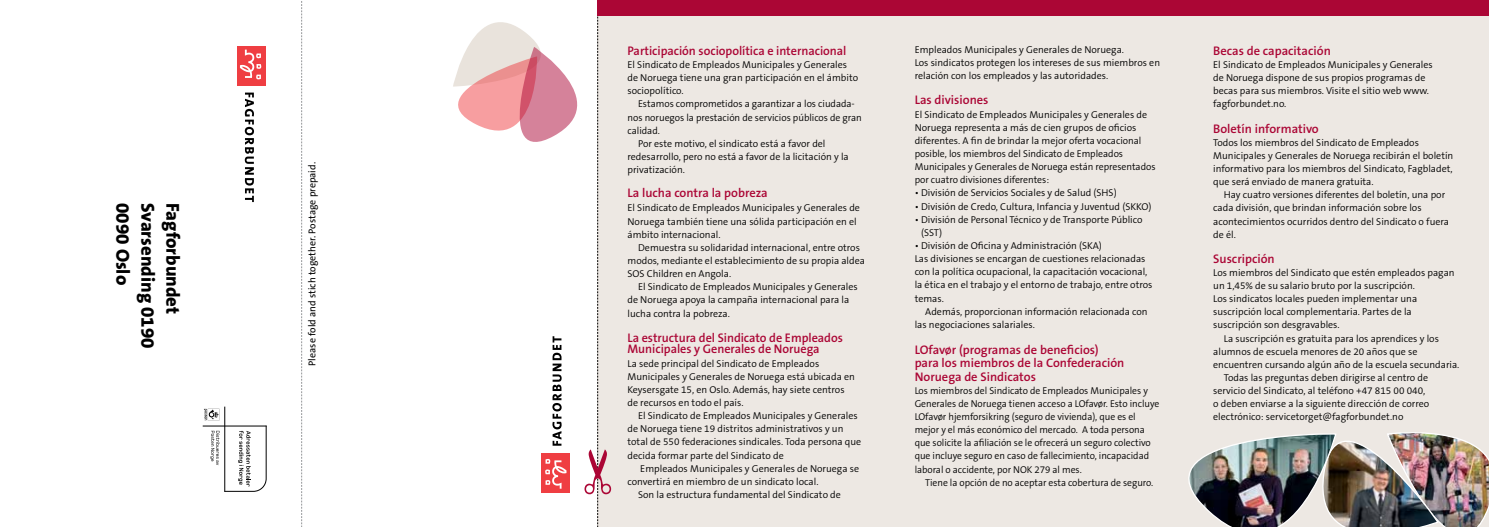
<style>
.page{position:relative;width:1489px;height:527px;background:#fff}
.page>*{position:absolute;margin:0;border:0;box-sizing:border-box;transform-origin:0 0}
.t1{font:800 18.75px "The Sans B8";color:#000}
.t2{font:600 12.5px/13.1px "The Sans B6";color:#ab0635}
.t3{font:300 10px/13.1px "The Sans B4";color:#000}
.t4{font:10px "The Sans B5 Plain";color:#000}
</style>
<div class="page">
<hr style="left:203px;top:425px;width:63px;height:1px;background:#000">
<svg style="left:204px;top:408px;width:63px;height:84px"></svg>
<hr style="left:224px;top:406px;width:1px;height:85px;background:#000">
<svg style="left:301px;top:1px;width:1px;height:525px"></svg>
<div style="left:237px;top:46px;width:29px;height:39px;background:#ef3e42"></div>
<svg style="left:245px;top:92px;width:9px;height:110px"></svg>
<svg style="left:240px;top:50px;width:22px;height:30px"></svg>
<div style="left:597px;top:0;width:891px;height:526px;background:#ede8e3"></div>
<div style="left:597px;top:0;width:891px;height:16px;background:#ab0635"></div>
<img style="left:1188px;top:432px;width:300px;height:94px">
<svg style="left:453px;top:16px;width:146px;height:510px"></svg>
<h1 class="t1" style="left:133px;top:203px;width:83px;rotate:90deg">0090 Oslo</h1>
<h1 class="t1" style="left:158px;top:203px;width:146px;rotate:90deg">Svarsending 0190</h1>
<h1 class="t1" style="left:183px;top:203px;width:112px;rotate:90deg">Fagforbundet</h1>
<p class="t4" style="left:307px;top:365px;width:205px;rotate:-90deg">Please fold and stich together. Postage prepaid.</p>
<p class="t2" style="left:627px;top:45px;width:220px">Participación sociopolítica e internacional</p>
<p class="t3" style="left:627px;top:59px;width:232px">El Sindicato de Empleados Municipales y Generales de Noruega tiene una gran participación en el ámbito sociopolítico.</p>
<p class="t3" style="left:638px;top:98px;width:218px">Estamos comprometidos a garantizar a los ciudada-</p>
<p class="t3" style="left:627px;top:111px;width:236px">nos noruegos la prestación de servicios públicos de gran</p>
<p class="t3" style="left:627px;top:124px;width:34px">calidad.</p>
<p class="t3" style="left:638px;top:137px;width:189px">Por este motivo, el sindicato está a favor del</p>
<p class="t3" style="left:627px;top:150px;width:223px">redesarrollo, pero no está a favor de la licitación y la</p>
<p class="t3" style="left:627px;top:164px;width:59px">privatización.</p>
<p class="t2" style="left:627px;top:187px;width:142px">La lucha contra la pobreza</p>
<p class="t3" style="left:627px;top:202px;width:234px">El Sindicato de Empleados Municipales y Generales de<br>Noruega también tiene una sólida participación en el ámbito internacional.</p>
<p class="t3" style="left:627px;top:241px;width:239px;text-indent:11px">Demuestra su solidaridad internacional, entre otros modos, mediante el establecimiento de su propia aldea<br>SOS Children en Angola.</p>
<p class="t3" style="left:627px;top:280px;width:232px;text-indent:11px">El Sindicato de Empleados Municipales y Generales de Noruega apoya la campaña internacional para la lucha contra la pobreza.</p>
<p class="t2" style="left:627px;top:332px;width:217px;line-height:11.9px">La estructura del Sindicato de Empleados<br>Municipales y Generales de Noruega</p>
<p class="t3" style="left:627px;top:357px;width:229px">La sede principal del Sindicato de Empleados Municipales y Generales de Noruega está ubicada en Keysersgate 15, en Oslo. Además, hay siete centros de recursos en todo el país.</p>
<p class="t3" style="left:627px;top:409px;width:235px;text-indent:11px">El Sindicato de Empleados Municipales y Generales de Noruega tiene 19 distritos administrativos y un total de 550 federaciones sindicales. Toda persona que decida formar parte del Sindicato de</p>
<p class="t3" style="left:640px;top:462px;width:220px">Empleados Municipales y Generales de Noruega se</p>
<p class="t3" style="left:627px;top:475px;width:193px">convertirá en miembro de un sindicato local.</p>
<p class="t3" style="left:638px;top:488px;width:204px">Son la estructura fundamental del Sindicato de</p>
<p class="t3" style="left:914px;top:44px;width:247px">Empleados Municipales y Generales de Noruega.<br>Los sindicatos protegen los intereses de sus miembros en relación con los empleados y las autoridades.</p>
<p class="t2" style="left:914px;top:94px;width:75px">Las divisiones</p>
<p class="t3" style="left:914px;top:108px;width:242px">El Sindicato de Empleados Municipales y Generales de Noruega representa a más de cien grupos de oficios diferentes. A fin de brindar la mejor oferta vocacional posible, los miembros del Sindicato de Empleados Municipales y Generales de Noruega están representados por cuatro divisiones diferentes:</p>
<p class="t3" style="left:914px;top:187px;width:203px">• División de Servicios Sociales y de Salud (SHS)</p>
<p class="t3" style="left:914px;top:200px;width:238px">• División de Credo, Cultura, Infancia y Juventud (SKKO)</p>
<p class="t3" style="left:921px;top:213px;width:223px;text-indent:-6px">• División de Personal Técnico y de Transporte Público (SST)</p>
<p class="t3" style="left:914px;top:239px;width:239px">• División de Oficina y Administración (SKA)<br>Las divisiones se encargan de cuestiones relacionadas con la política ocupacional, la capacitación vocacional, la ética en el trabajo y el entorno de trabajo, entre otros temas.</p>
<p class="t3" style="left:914px;top:305px;width:234px;text-indent:11px">Además, proporcionan información relacionada con las negociaciones salariales.</p>
<p class="t2" style="left:914px;top:344px;width:211px">LOfavør (programas de beneficios) para los miembros de la Confederación<br>Noruega de Sindicatos</p>
<p class="t3" style="left:914px;top:384px;width:246px">Los miembros del Sindicato de Empleados Municipales y Generales de Noruega tienen acceso a LOfavør. Esto incluye LOfavør hjemforsikring (seguro de vivienda), que es el mejor y el más económico del mercado. A toda persona que solicite la afiliación se le ofrecerá un seguro colectivo que incluye seguro en caso de fallecimiento, incapacidad laboral o accidente, por NOK 279 al mes.</p>
<p class="t3" style="left:925px;top:476px;width:229px">Tiene la opción de no aceptar esta cobertura de seguro.</p>
<p class="t2" style="left:1213px;top:45px;width:119px">Becas de capacitación</p>
<p class="t3" style="left:1213px;top:59px;width:221px">El Sindicato de Empleados Municipales y Generales de Noruega dispone de sus propios programas de becas para sus miembros. Visite el sitio web www. fagforbundet.no.</p>
<p class="t2" style="left:1213px;top:122px;width:107px">Boletín informativo</p>
<p class="t3" style="left:1213px;top:136px;width:242px">Todos los miembros del Sindicato de Empleados Municipales y Generales de Noruega recibirán el boletín informativo para los miembros del Sindicato, Fagbladet, que será enviado de manera gratuita.</p>
<p class="t3" style="left:1213px;top:189px;width:237px;text-indent:11px">Hay cuatro versiones diferentes del boletín, una por cada división, que brindan información sobre los acontecimientos ocurridos dentro del Sindicato o fuera de él.</p>
<p class="t2" style="left:1213px;top:252px;width:63px">Suscripción</p>
<p class="t3" style="left:1213px;top:266px;width:243px">Los miembros del Sindicato que estén empleados pagan</p>
<p class="t3" style="left:1213px;top:279px;width:203px">un 1,45% de su salario bruto por la suscripción.</p>
<p class="t3" style="left:1213px;top:292px;width:205px">Los sindicatos locales pueden implementar una</p>
<p class="t3" style="left:1213px;top:305px;width:200px">suscripción local complementaria. Partes de la</p>
<p class="t3" style="left:1213px;top:319px;width:128px">suscripción son desgravables.</p>
<p class="t3" style="left:1223px;top:332px;width:216px">La suscripción es gratuita para los aprendices y los</p>
<p class="t3" style="left:1213px;top:345px;width:206px">alumnos de escuela menores de 20 años que se</p>
<p class="t3" style="left:1213px;top:358px;width:248px">encuentren cursando algún año de la escuela secundaria.</p>
<p class="t3" style="left:1223px;top:371px;width:206px">Todas las preguntas deben dirigirse al centro de</p>
<p class="t3" style="left:1213px;top:384px;width:214px">servicio del Sindicato, al teléfono +47 815 00 040,</p>
<p class="t3" style="left:1213px;top:397px;width:217px">o deben enviarse a la siguiente dirección de correo</p>
<p class="t3" style="left:1213px;top:410px;width:192px">electrónico: servicetorget@fagforbundet.no</p>
</div>
